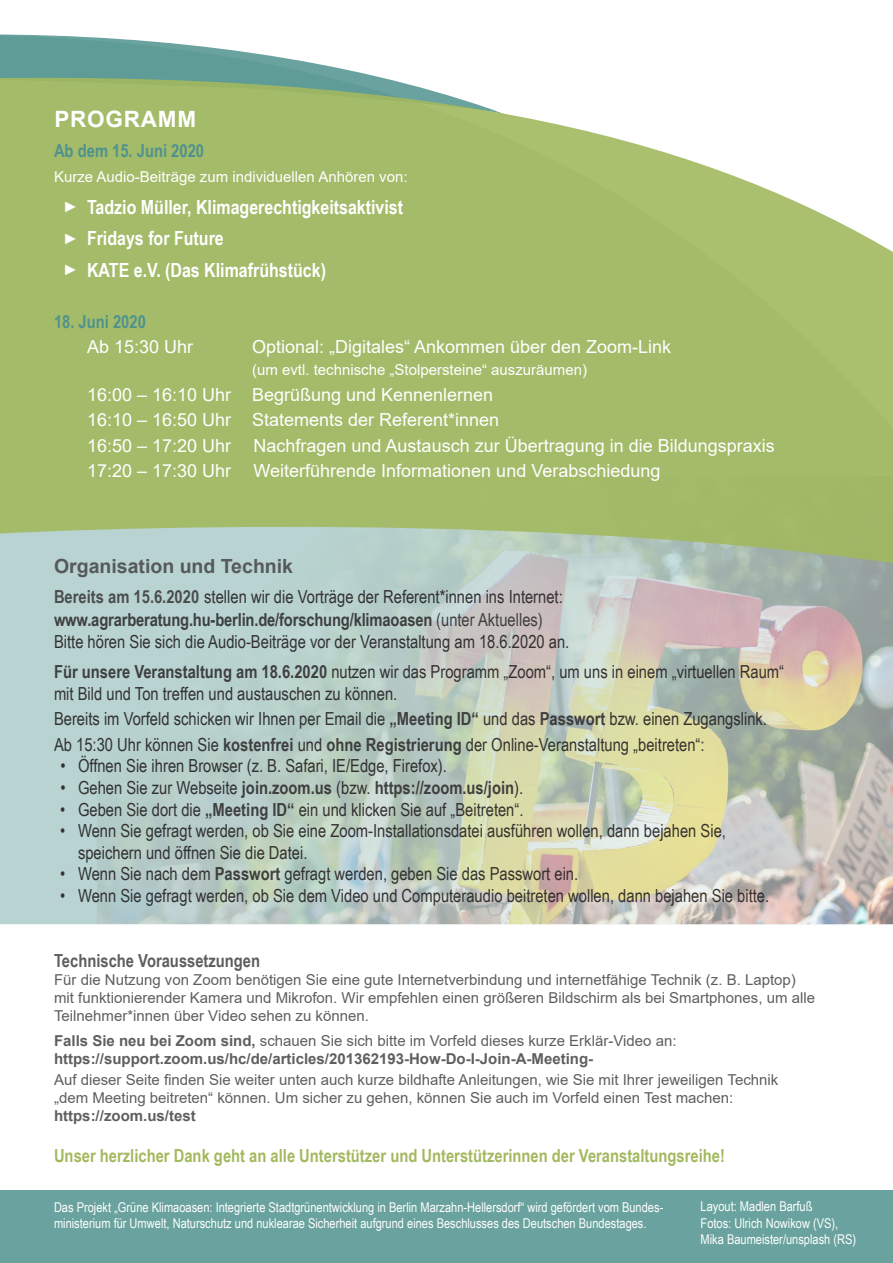
<style>
.page{position:relative;width:893px;height:1263px;background:#fff}
.page>*{position:absolute;margin:0;border:0;box-sizing:border-box;transform-origin:0 0}
.t1{font:700 22.5px "Arial";letter-spacing:.035em;color:#fff}
.t2{font:700 19.5px "Arial Narrow";color:#fff}
.t3{font:700 19.5px "Arial";color:#4b4c4d}
.t4{font:18px/22.5px "Arial Narrow";color:#231f20}
.t5{font:18px "Arial";color:#fff}
.t6{font:700 18px "Arial Narrow";color:#a2b95f}
.t7{font:700 18px "Arial Narrow";color:#312f30}
.t8{font:700 18px "Arial Narrow";color:#4f928d}
.t9{font:700 18px "Arial Narrow";color:#4b4c4d}
.t10{font:15px/18px "Arial";color:#4b4c4d}
.t11{font:700 15px/18px "Arial";color:#4b4c4d}
.t12{font:15px "Arial";color:#fff}
.t13{font:13.5px/16.2px "Arial Narrow";color:#fff}
.s1{font-family:"Arial";font-weight:400;font-size:15px}
.s2{font-weight:700;color:#3e3e3f}
.s3{font-weight:700;color:#312f30}
.s4{color:#312f30}
.s5{font-weight:400;color:#231f20}
.s6{font-weight:400}
</style>
<div class="page">
<div style="left:0;top:573px;width:98px;height:351px;background:#b8d3d1"></div>
<img style="left:98px;top:573px;width:795px;height:351px">
<div style="left:0;top:1189px;width:893px;height:74px;background:#69a29e"></div>
<svg style="left:0;top:34px;width:357px;height:38px"></svg>
<svg style="left:0;top:72px;width:893px;height:501px;background:#adc27f"></svg>
<p class="t1" style="left:54px;top:103px;width:143px">PROGRAMM</p>
<p class="t8" style="left:54px;top:137px;width:152px">Ab dem 15. Juni 2020</p>
<p class="t12" style="left:54px;top:167px;width:355px">Kurze Audio-Beiträge zum individuellen Anhören von:</p>
<p class="t2" style="left:63px;top:192px;width:342px"><span class="s1">►</span> Tadzio Müller, Klimagerechtigkeitsaktivist</p>
<p class="t2" style="left:63px;top:224px;width:162px"><span class="s1">►</span> Fridays for Future</p>
<p class="t2" style="left:63px;top:255px;width:265px"><span class="s1">►</span> KATE e.V. (Das Klimafrühstück)</p>
<p class="t8" style="left:54px;top:308px;width:93px">18. Juni 2020</p>
<p class="t5" style="left:87px;top:335px;width:108px">Ab 15:30 Uhr</p>
<p class="t5" style="left:252px;top:335px;width:421px">Optional: „Digitales“ Ankommen über den Zoom-Link</p>
<p class="t12" style="left:252px;top:359px;width:337px">(um evtl. technische „Stolpersteine“ auszuräumen)</p>
<p class="t5" style="left:87px;top:382px;width:408px">16:00 – 16:10 Uhr Begrüßung und Kennenlernen</p>
<p class="t5" style="left:87px;top:407px;width:414px">16:10 – 16:50 Uhr Statements der Referent*innen</p>
<p class="t5" style="left:87px;top:433px;width:689px">16:50 – 17:20 Uhr Nachfragen und Austausch zur Übertragung in die Bildungspraxis</p>
<p class="t5" style="left:87px;top:458px;width:575px">17:20 – 17:30 Uhr Weiterführende Informationen und Verabschiedung</p>
<p class="t3" style="left:54px;top:552px;width:241px">Organisation und Technik</p>
<p class="t4" style="left:54px;top:585px;width:517px"><span class="s2">Bereits am 15.6.2020</span> stellen wir die Vorträge der Referent*innen ins Internet: <span class="s3">www.agrarberatung.hu-berlin.de/forschung/klimaoasen</span> <span class="s4">(unter Aktuelles)<br></span>Bitte hören Sie sich die Audio-Beiträge vor der Veranstaltung am 18.6.2020 an.</p>
<p class="t4" style="left:54px;top:660px;width:732px;line-height:21.6px"><span class="s3">Für unsere Veranstaltung am 18.6.2020</span> nutzen wir das Programm „Zoom“, um uns in einem „virtuellen Raum“ mit Bild und Ton treffen und austauschen zu können.</p>
<p class="t4" style="left:54px;top:705px;width:714px;line-height:25.5px">Bereits im Vorfeld schicken wir Ihnen per Email die <span class="s3">„Meeting ID“</span> und das <span class="s3">Passwort</span> bzw. einen Zugangslink.<br>Ab 15:30 Uhr können Sie <span class="s3">kostenfrei</span> und <span class="s3">ohne Registrierung</span> der Online-Veranstaltung „beitreten“:</p>
<p class="t4" style="left:60px;top:754px;width:388px">• Öffnen Sie ihren Browser (z. B. Safari, IE/Edge, Firefox).</p>
<p class="t7" style="left:60px;top:774px;width:464px"><span class="s5">• Gehen Sie zur Webseite</span> join.zoom.us <span class="s5">(bzw.</span> https://zoom.us/join<span class="s5">).</span></p>
<p class="t4" style="left:60px;top:797px;width:465px">• Geben Sie dort die <span class="s3">„Meeting ID“</span> ein und klicken Sie auf „Beitreten“.</p>
<p class="t4" style="left:78px;top:819px;width:649px;line-height:21.6px;text-indent:-18px">• Wenn Sie gefragt werden, ob Sie eine Zoom-Installationsdatei ausführen wollen, dann bejahen Sie, speichern und öffnen Sie die Datei.</p>
<p class="t4" style="left:60px;top:862px;width:520px">• Wenn Sie nach dem <span class="s3">Passwort</span> gefragt werden, geben Sie das Passwort ein.</p>
<p class="t4" style="left:60px;top:884px;width:711px">• Wenn Sie gefragt werden, ob Sie dem Video und Computeraudio beitreten wollen, dann bejahen Sie bitte.</p>
<p class="t9" style="left:54px;top:947px;width:208px">Technische Voraussetzungen</p>
<p class="t10" style="left:54px;top:970px;width:763px">Für die Nutzung von Zoom benötigen Sie eine gute Internetverbindung und internetfähige Technik (z. B. Laptop) mit funktionierender Kamera und Mikrofon. Wir empfehlen einen größeren Bildschirm als bei Smartphones, um alle<br>Teilnehmer*innen über Video sehen zu können.</p>
<p class="t11" style="left:54px;top:1032px;width:624px">Falls Sie neu bei Zoom sind, <span class="s6">schauen Sie sich bitte im Vorfeld dieses kurze Erklär-Video an: </span>https://support.zoom.us/hc/de/articles/201362193-How-Do-I-Join-A-Meeting-</p>
<p class="t10" style="left:54px;top:1071px;width:726px">Auf dieser Seite finden Sie weiter unten auch kurze bildhafte Anleitungen, wie Sie mit Ihrer jeweiligen Technik „dem Meeting beitreten“ können. Um sicher zu gehen, können Sie auch im Vorfeld einen Test machen:</p>
<p class="t11" style="left:54px;top:1107px;width:143px">https://zoom.us/test</p>
<p class="t6" style="left:54px;top:1141px;width:672px">Unser herzlicher Dank geht an alle Unterstützer und Unterstützerinnen der Veranstaltungsreihe!</p>
<p class="t13" style="left:54px;top:1199px;width:611px">Das Projekt „Grüne Klimaoasen: Integrierte Stadtgrünentwicklung in Berlin Marzahn-Hellersdorf“ wird gefördert vom Bundes&shy;ministerium für Umwelt, Naturschutz und nuklearae Sicherheit aufgrund eines Beschlusses des Deutschen Bundestages.</p>
<p class="t13" style="left:701px;top:1198px;width:113px">Layout: Madlen Barfuß</p>
<p class="t13" style="left:701px;top:1214px;width:157px">Fotos: Ulrich Nowikow (VS),<br>Mika Baumeister/unsplash (RS)</p>
</div>
